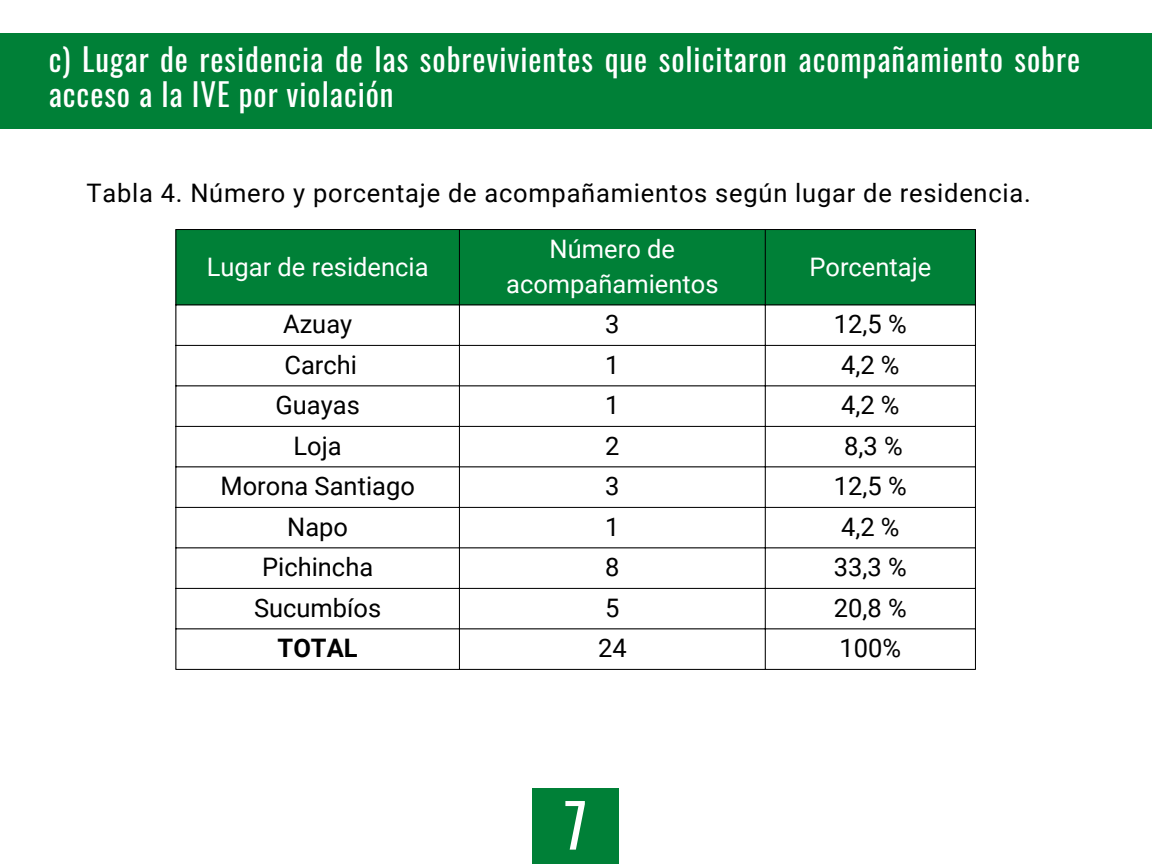
<style>
.page{position:relative;width:1152px;height:864px;background:#fff}
.page>*{position:absolute;margin:0;border:0;box-sizing:border-box;transform-origin:0 0}
.t1{font:60px "Oswald";color:#fff}
.t2{font:31.05px/34.8px "Oswald";letter-spacing:.03em;color:#fff}
.t3{font:25.5px "Roboto";color:#000}
.t4{font:25.5px "Roboto";letter-spacing:.03em;color:#000}
.t5{font:25.5px/34.8px "Roboto";color:#fff;text-align:center}
.t6{font:700 25.5px "Roboto";color:#000}
</style>
<div class="page">
<div style="left:177px;top:230px;width:798px;height:75px;background:#008037"></div>
<hr style="left:176px;top:230px;width:1px;height:439px;background:#000">
<hr style="left:459px;top:230px;width:1px;height:439px;background:#000">
<hr style="left:765px;top:230px;width:1px;height:439px;background:#000">
<hr style="left:975px;top:230px;width:1px;height:439px;background:#000">
<hr style="left:176px;top:229px;width:800px;height:1px;background:#000">
<hr style="left:176px;top:305px;width:800px;height:1px;background:#000">
<hr style="left:176px;top:345px;width:800px;height:1px;background:#000">
<hr style="left:176px;top:386px;width:800px;height:1px;background:#000">
<hr style="left:176px;top:426px;width:800px;height:1px;background:#000">
<hr style="left:176px;top:467px;width:800px;height:1px;background:#000">
<hr style="left:176px;top:507px;width:800px;height:1px;background:#000">
<hr style="left:176px;top:548px;width:800px;height:1px;background:#000">
<hr style="left:176px;top:588px;width:800px;height:1px;background:#000">
<hr style="left:176px;top:629px;width:800px;height:1px;background:#000">
<hr style="left:176px;top:669px;width:800px;height:1px;background:#000">
<div style="left:532px;top:788px;width:87px;height:76px;background:#008037"></div>
<div style="left:0;top:33px;width:1152px;height:95px;background:#008037"></div>
<p class="t2" style="left:49px;top:40px;width:1033px">c) Lugar de residencia de las sobrevivientes que solicitaron acompañamiento sobre acceso a la IVE por violación</p>
<p class="t4" style="left:86px;top:178px;width:946px">Tabla 4. Número y porcentaje de acompañamientos según lugar de residencia.</p>
<p class="t5" style="left:207px;top:250px;width:223px">Lugar de residencia</p>
<p class="t5" style="left:506px;top:232px;width:214px">Número de acompañamientos</p>
<p class="t5" style="left:809px;top:250px;width:123px">Porcentaje</p>
<p class="t3" style="left:283px;top:310px;width:71px">Azuay</p>
<p class="t3" style="left:605px;top:310px;width:16px">3</p>
<p class="t3" style="left:834px;top:310px;width:74px">12,5 %</p>
<p class="t3" style="left:284px;top:350px;width:74px">Carchi</p>
<p class="t3" style="left:605px;top:350px;width:16px">1</p>
<p class="t3" style="left:841px;top:350px;width:60px">4,2 %</p>
<p class="t3" style="left:275px;top:391px;width:86px">Guayas</p>
<p class="t3" style="left:605px;top:391px;width:16px">1</p>
<p class="t3" style="left:841px;top:391px;width:60px">4,2 %</p>
<p class="t3" style="left:294px;top:431px;width:50px">Loja</p>
<p class="t3" style="left:605px;top:431px;width:16px">2</p>
<p class="t3" style="left:844px;top:431px;width:60px">8,3 %</p>
<p class="t3" style="left:220px;top:472px;width:196px">Morona Santiago</p>
<p class="t3" style="left:605px;top:472px;width:16px">3</p>
<p class="t3" style="left:834px;top:472px;width:74px">12,5 %</p>
<p class="t3" style="left:287px;top:512px;width:62px">Napo</p>
<p class="t3" style="left:605px;top:512px;width:16px">1</p>
<p class="t3" style="left:841px;top:512px;width:60px">4,2 %</p>
<p class="t3" style="left:262px;top:553px;width:113px">Pichincha</p>
<p class="t3" style="left:605px;top:553px;width:16px">8</p>
<p class="t3" style="left:834px;top:553px;width:74px">33,3 %</p>
<p class="t3" style="left:254px;top:593px;width:129px">Sucumbíos</p>
<p class="t3" style="left:605px;top:593px;width:16px">5</p>
<p class="t3" style="left:834px;top:593px;width:74px">20,8 %</p>
<p class="t6" style="left:278px;top:634px;width:82px">TOTAL</p>
<p class="t3" style="left:598px;top:634px;width:30px">24</p>
<p class="t3" style="left:840px;top:634px;width:63px">100%</p>
<p class="t1" style="left:564px;top:778px;width:25px">7</p>
</div>
